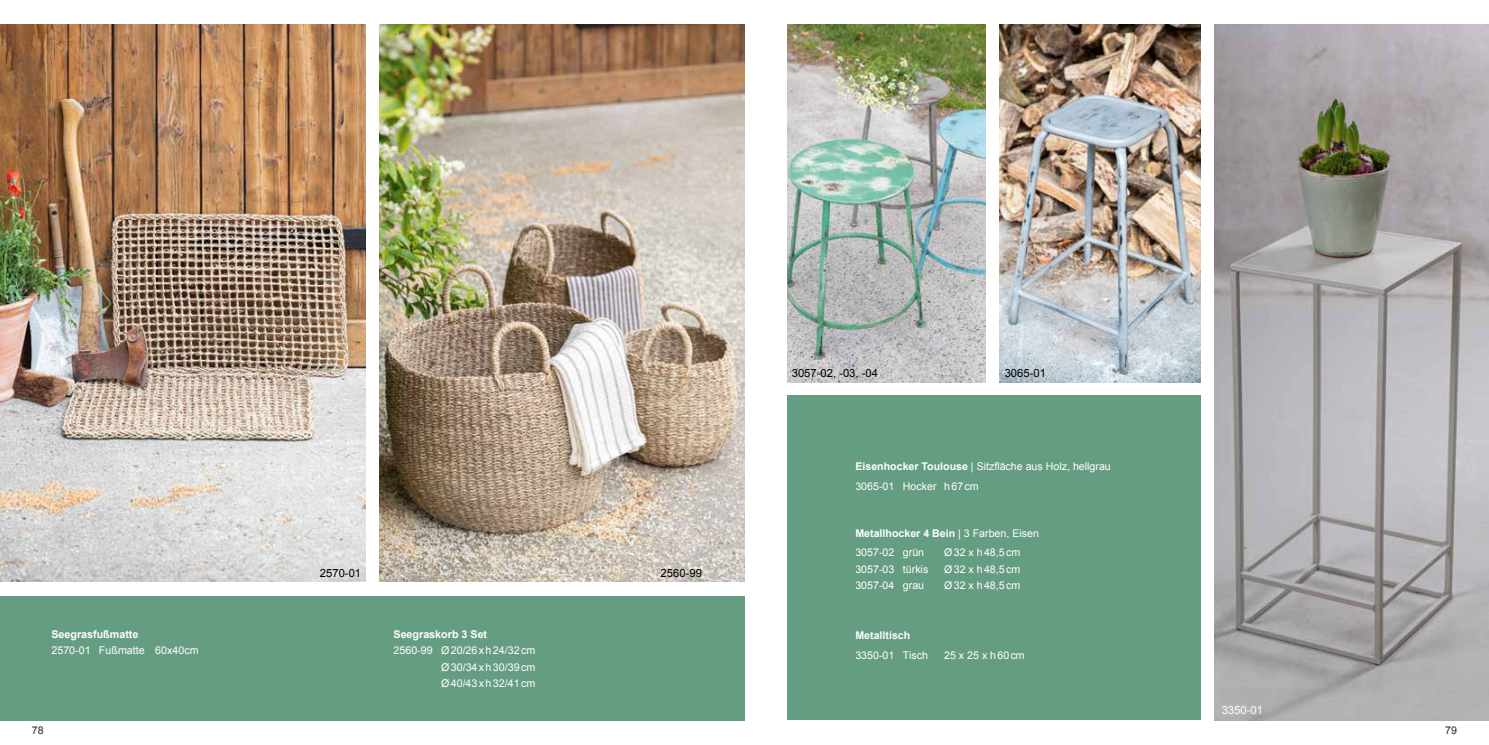
<style>
.page{position:relative;width:1489px;height:745px;background:#fff}
.page>*{position:absolute;margin:0;border:0;box-sizing:border-box;transform-origin:0 0}
.t1{font:11.25px "Arial";color:#000}
.t2{font:11.25px "Arial";color:#fff}
.t3{font:10.75px/16.4px "Arial";color:#fff;text-align:justify}
.t4{font:700 10.75px "Arial";color:#fff}
.t5{font:10.62px/19.8px "Arial";color:#fff}
.t6{font:10.62px "Arial";letter-spacing:.06em;color:#fff}
.t7{font:700 10.62px "Arial";color:#fff}
.t8{font:10.62px "Arial";color:#282827}
.s1{font-weight:700}
</style>
<div class="page">
<div style="left:787px;top:395px;width:412px;height:324px;background:#659d82"></div>
<div style="left:0;top:595px;width:744px;height:124px;background:#659d82"></div>
<img style="left:999px;top:25px;width:200px;height:357px">
<img style="left:787px;top:25px;width:198px;height:357px">
<img style="left:379px;top:25px;width:365px;height:556px">
<img style="left:0;top:25px;width:365px;height:556px">
<img style="left:1214px;top:25px;width:274px;height:694px">
<p class="t1" style="left:791px;top:365px;width:88px">3057-02, -03, -04</p>
<p class="t1" style="left:1004px;top:365px;width:43px">3065-01</p>
<p class="t4" style="left:51px;top:626px;width:89px">Seegrasfußmatte</p>
<p class="t3" style="left:51px;top:642px;width:149px">2570-01 Fußmatte 60x40cm</p>
<p class="t1" style="left:320px;top:565px;width:43px">2570-01</p>
<p class="t1" style="left:660px;top:565px;width:43px">2560-99</p>
<p class="t4" style="left:393px;top:626px;width:95px">Seegraskorb 3 Set</p>
<p class="t3" style="left:441px;top:642px;width:96px;text-indent:-47px">2560-99 Ø20/26xh24/32cm Ø30/34xh30/39cm Ø40/43xh32/41cm</p>
<p class="t5" style="left:855px;top:456px;width:257px"><span class="s1">Eisenhocker Toulouse</span> | Sitzfläche aus Holz, hellgrau<br>3065-01 Hocker h67cm</p>
<p class="t5" style="left:855px;top:523px;width:185px"><span class="s1">Metallhocker 4 Bein</span> | 3 Farben, Eisen<br>3057-02 grün</p>
<p class="t6" style="left:944px;top:545px;width:78px">Ø32 x h48,5cm</p>
<p class="t5" style="left:855px;top:559px;width:74px">3057-03 türkis</p>
<p class="t6" style="left:944px;top:561px;width:78px">Ø32 x h48,5cm</p>
<p class="t5" style="left:855px;top:575px;width:70px">3057-04 grau</p>
<p class="t6" style="left:944px;top:578px;width:78px">Ø32 x h48,5cm</p>
<p class="t7" style="left:855px;top:628px;width:56px">Metalltisch</p>
<p class="t5" style="left:855px;top:645px;width:74px">3350-01 Tisch</p>
<p class="t5" style="left:944px;top:645px;width:82px">25 x 25 x h60cm</p>
<p class="t2" style="left:1221px;top:702px;width:43px">3350-01</p>
<p class="t8" style="left:32px;top:723px;width:13px">78</p>
<p class="t8" style="left:1444px;top:723px;width:13px">79</p>
</div>
